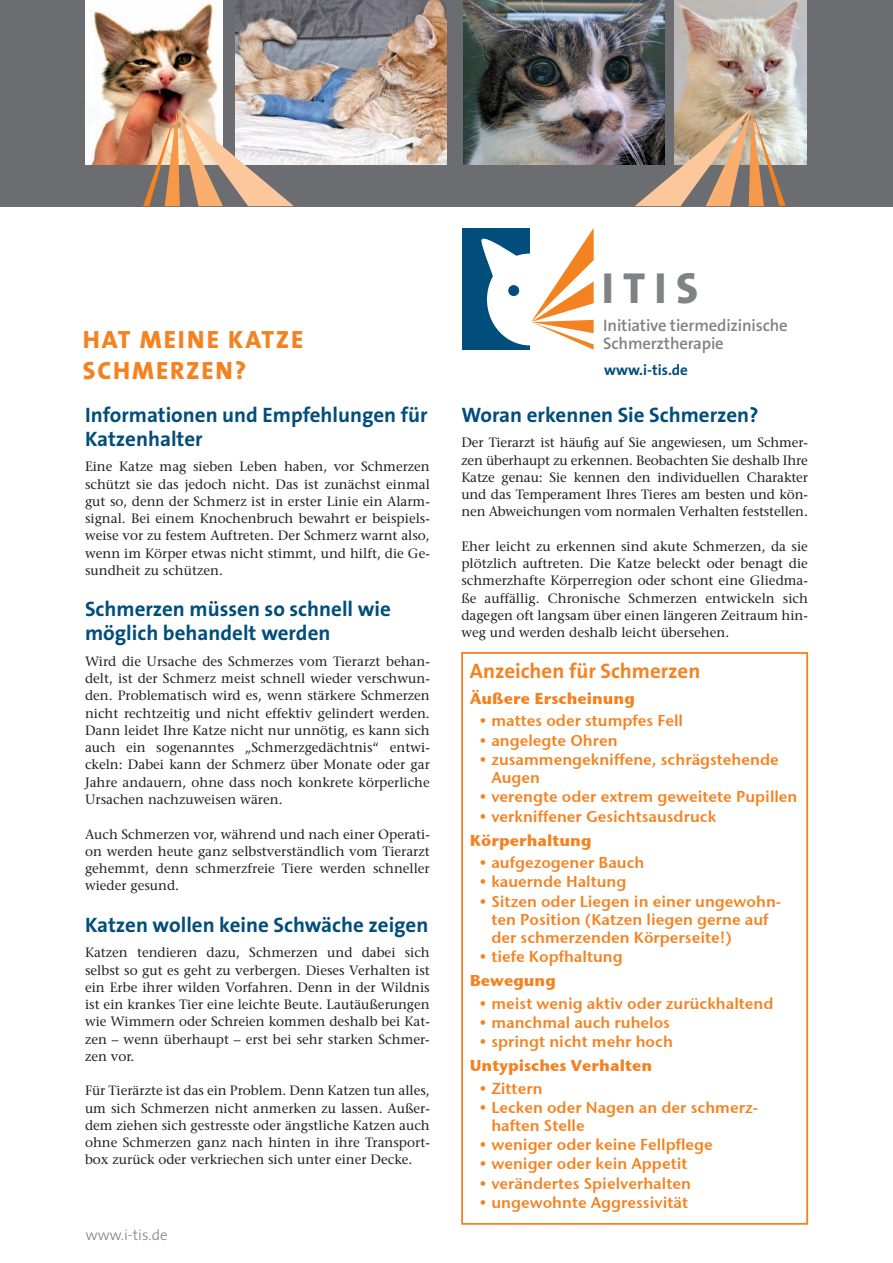
<style>
.page{position:relative;width:893px;height:1263px;background:#fff}
.page>*{position:absolute;margin:0;border:0;box-sizing:border-box;transform-origin:0 0}
.t1{font:800 43.8px "The Sans B8";color:#808285}
.t2{font:800 25.05px/30.8px "The Sans B8";letter-spacing:.075em;color:#f58220}
.t3{font:700 21px/24px "The Sans B7";color:#014d7b}
.t4{font:700 21px "The Sans B7";color:#f58220}
.t5{font:600 16.8px/18px "The Sans B6";letter-spacing:-.01em;color:#808285}
.t6{font:15.75px/18px "Stone Sans Sem ITCTT Semi";color:#f58220}
.t7{font:15.75px "Stone Sans ITCTT Bold";color:#f58220}
.t8{font:300 15px "The Sans B3";color:#808285}
.t9{font:700 15px "The Sans B7";color:#014d7b}
.t10{font:13.5px/17.2px "Stone Serif";color:#231f20;text-align:justify}
</style>
<div class="page">
<div style="left:462px;top:228px;width:68px;height:121px;background:#014d7b"></div>
<svg style="left:481px;top:228px;width:113px;height:122px"></svg>
<div style="left:0;top:0;width:893px;height:206px;background:#6c6d70"></div>
<img style="left:463px;top:0;width:201px;height:164px">
<img style="left:86px;top:0;width:137px;height:164px">
<div style="left:461px;top:652px;width:347px;height:573px;border:2px solid #f58220"></div>
<img style="left:674px;top:0;width:132px;height:164px">
<svg style="left:635px;top:108px;width:150px;height:98px"></svg>
<img style="left:236px;top:0;width:210px;height:165px">
<img style="left:143px;top:108px;width:151px;height:98px">
<h2 class="t2" style="left:83px;top:325px;width:222px">HAT MEINE KATZE<br>SCHMERZEN?</h2>
<h3 class="t3" style="left:85px;top:403px;width:344px">Informationen und Empfehlungen für<br>Katzenhalter</h3>
<p class="t10" style="left:85px;top:458px;width:346px">Eine Katze mag sieben Leben haben, vor Schmerzen schützt sie das jedoch nicht. Das ist zunächst einmal gut so, denn der Schmerz ist in erster Linie ein Alarm&shy;signal. Bei einem Knochenbruch bewahrt er beispiels&shy;weise vor zu festem Auftreten. Der Schmerz warnt also, wenn im Körper etwas nicht stimmt, und hilft, die Ge&shy;sundheit zu schützen.</p>
<h3 class="t3" style="left:85px;top:598px;width:307px">Schmerzen müssen so schnell wie möglich behandelt werden</h3>
<p class="t10" style="left:85px;top:653px;width:346px">Wird die Ursache des Schmerzes vom Tierarzt behan&shy;delt, ist der Schmerz meist schnell wieder verschwun&shy;den. Problematisch wird es, wenn stärkere Schmerzen nicht rechtzeitig und nicht effektiv gelindert werden.<br>Dann leidet Ihre Katze nicht nur unnötig, es kann sich auch ein sogenanntes „Schmerzgedächtnis“ entwi&shy;ckeln: Dabei kann der Schmerz über Monate oder gar Jahre andauern, ohne dass noch konkrete körperliche Ursachen nachzuweisen wären.</p>
<p class="t10" style="left:85px;top:825px;width:346px">Auch Schmerzen vor, während und nach einer Operati&shy;on werden heute ganz selbstverständlich vom Tierarzt gehemmt, denn schmerzfreie Tiere werden schneller wieder gesund.</p>
<h3 class="t3" style="left:85px;top:913px;width:345px">Katzen wollen keine Schwäche zeigen</h3>
<p class="t10" style="left:85px;top:944px;width:346px">Katzen tendieren dazu, Schmerzen und dabei sich selbst so gut es geht zu verbergen. Dieses Verhalten ist ein Erbe ihrer wilden Vorfahren. Denn in der Wildnis ist ein krankes Tier eine leichte Beute. Lautäußerungen wie Wimmern oder Schreien kommen deshalb bei Kat&shy;zen – wenn überhaupt – erst bei sehr starken Schmer&shy;zen vor.</p>
<p class="t10" style="left:85px;top:1082px;width:346px">Für Tierärzte ist das ein Problem. Denn Katzen tun alles, um sich Schmerzen nicht anmerken zu lassen. Außer&shy;dem ziehen sich gestresste oder ängstliche Katzen auch ohne Schmerzen ganz nach hinten in ihre Transport&shy;box zurück oder verkriechen sich unter einer Decke.</p>
<p class="t8" style="left:86px;top:1227px;width:83px">www.i-tis.de</p>
<h1 class="t1" style="left:602px;top:265px;width:98px">ITIS</h1>
<p class="t5" style="left:603px;top:317px;width:186px">Initiative tiermedizinische<br>Schmerztherapie</p>
<p class="t9" style="left:604px;top:362px;width:85px">www.i-tis.de</p>
<h3 class="t3" style="left:461px;top:403px;width:299px">Woran erkennen Sie Schmerzen?</h3>
<p class="t10" style="left:461px;top:434px;width:348px">Der Tierarzt ist häufig auf Sie angewiesen, um Schmer&shy;zen überhaupt zu erkennen. Beobachten Sie deshalb Ihre Katze genau: Sie kennen den individuellen Charakter und das Temperament Ihres Tieres am besten und kön&shy;nen Abweichungen vom normalen Verhalten feststellen.</p>
<p class="t10" style="left:461px;top:538px;width:348px">Eher leicht zu erkennen sind akute Schmerzen, da sie plötzlich auftreten. Die Katze beleckt oder benagt die schmerzhafte Körperregion oder schont eine Gliedma&shy;ße auffällig. Chronische Schmerzen entwickeln sich dagegen oft langsam über einen längeren Zeitraum hin&shy;weg und werden deshalb leicht übersehen.</p>
<h3 class="t4" style="left:470px;top:660px;width:232px">Anzeichen für Schmerzen</h3>
<p class="t7" style="left:470px;top:689px;width:166px">Äußere Erscheinung</p>
<p class="t6" style="left:479px;top:712px;width:205px">• mattes oder stumpfes Fell</p>
<p class="t6" style="left:479px;top:731px;width:140px">• angelegte Ohren</p>
<p class="t6" style="left:491px;top:750px;width:289px;text-indent:-12px">• zusammengekniffene, schrägstehende<br>Augen</p>
<p class="t6" style="left:479px;top:788px;width:320px">• verengte oder extrem geweitete Pupillen</p>
<p class="t6" style="left:479px;top:807px;width:238px">• verkniffener Gesichtsausdruck</p>
<p class="t7" style="left:470px;top:830px;width:123px">Körperhaltung</p>
<p class="t6" style="left:479px;top:853px;width:167px">• aufgezogener Bauch</p>
<p class="t6" style="left:479px;top:873px;width:149px">• kauernde Haltung</p>
<p class="t6" style="left:491px;top:892px;width:291px;text-indent:-12px">• Sitzen oder Liegen in einer ungewohn&shy;ten Position (Katzen liegen gerne auf der schmerzenden Körperseite!)</p>
<p class="t6" style="left:479px;top:947px;width:145px">• tiefe Kopfhaltung</p>
<p class="t7" style="left:470px;top:970px;width:88px">Bewegung</p>
<p class="t6" style="left:479px;top:994px;width:296px">• meist wenig aktiv oder zurückhaltend</p>
<p class="t6" style="left:479px;top:1013px;width:192px">• manchmal auch ruhelos</p>
<p class="t6" style="left:479px;top:1032px;width:195px">• springt nicht mehr hoch</p>
<p class="t7" style="left:470px;top:1056px;width:184px">Untypisches Verhalten</p>
<p class="t6" style="left:479px;top:1079px;width:65px">• Zittern</p>
<p class="t6" style="left:491px;top:1098px;width:268px;text-indent:-12px">• Lecken oder Nagen an der schmerz&shy;haften Stelle</p>
<p class="t6" style="left:479px;top:1135px;width:235px">• weniger oder keine Fellpflege</p>
<p class="t6" style="left:479px;top:1155px;width:210px">• weniger oder kein Appetit</p>
<p class="t6" style="left:479px;top:1174px;width:213px">• verändertes Spielverhalten</p>
<p class="t6" style="left:479px;top:1193px;width:210px">• ungewohnte Aggressivität</p>
</div>
